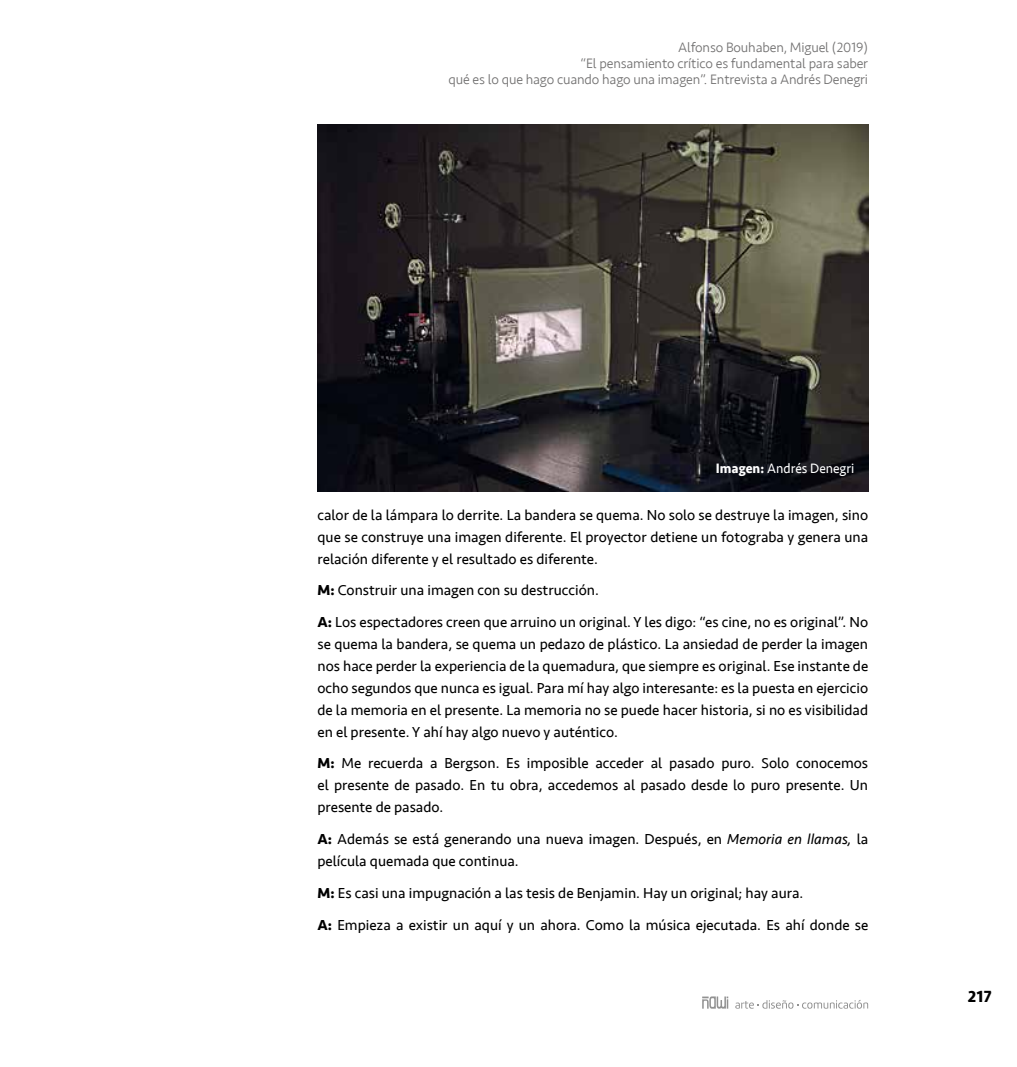
<style>
.page{position:relative;width:1017px;height:1067px;background:#fff}
.page>*{position:absolute;margin:0;border:0;box-sizing:border-box;transform-origin:0 0}
.t1{font:700 16.62px "Seravek";color:#000}
.t2{font:14.88px/21.9px "Seravek";color:#000;text-align:justify}
.t3{font:300 14px/15.8px "Seravek";letter-spacing:-.01em;color:#706f6f;text-align:right}
.t4{font:14px "Seravek";color:#fff;scale:.95 1}
.s1{font-weight:700}
.s2{font-style:italic}
</style>
<div class="page">
<svg style="left:702px;top:996px;width:26px;height:12px"></svg>
<svg style="left:735px;top:1000px;width:133px;height:8px"></svg>
<img style="left:317px;top:124px;width:551px;height:367px">
<p class="t3" style="left:449px;top:40px;width:421px">Alfonso Bouhaben, Miguel (2019)<br>“El pensamiento crítico es fundamental para saber<br>qué es lo que hago cuando hago una imagen”. Entrevista a Andrés Denegri</p>
<p class="t4" style="left:716px;top:458px;width:147px"><span class="s1">Imagen:</span> Andrés Denegri</p>
<p class="t2" style="left:317px;top:504px;width:552px">calor de la lámpara lo derrite. La bandera se quema. No solo se destruye la imagen, sino que se construye una imagen diferente. El proyector detiene un fotograba y genera una relación diferente y el resultado es diferente.</p>
<p class="t2" style="left:317px;top:574px;width:552px;line-height:31.8px"><span class="s1">M:</span> Construir una imagen con su destrucción.<br><span class="s1">A:</span> Los espectadores creen que arruino un original. Y les digo: “es cine, no es original”. No</p>
<p class="t2" style="left:317px;top:633px;width:552px">se quema la bandera, se quema un pedazo de plástico. La ansiedad de perder la imagen nos hace perder la experiencia de la quemadura, que siempre es original. Ese instante de ocho segundos que nunca es igual. Para mí hay algo interesante: es la puesta en ejercicio de la memoria en el presente. La memoria no se puede hacer historia, si no es visibilidad en el presente. Y ahí hay algo nuevo y auténtico.</p>
<p class="t2" style="left:317px;top:752px;width:552px"><span class="s1">M:</span> Me recuerda a Bergson. Es imposible acceder al pasado puro. Solo conocemos el presente de pasado. En tu obra, accedemos al pasado desde lo puro presente. Un presente de pasado.</p>
<p class="t2" style="left:317px;top:828px;width:552px"><span class="s1">A:</span> Además se está generando una nueva imagen. Después, en <span class="s2">Memoria en llamas,</span> la película quemada que continua.</p>
<p class="t2" style="left:317px;top:876px;width:552px;line-height:31.8px"><span class="s1">M:</span> Es casi una impugnación a las tesis de Benjamin. Hay un original; hay aura.<br><span class="s1">A:</span> Empieza a existir un aquí y un ahora. Como la música ejecutada. Es ahí donde se</p>
<p class="t1" style="left:968px;top:983px;width:25px">217</p>
</div>
